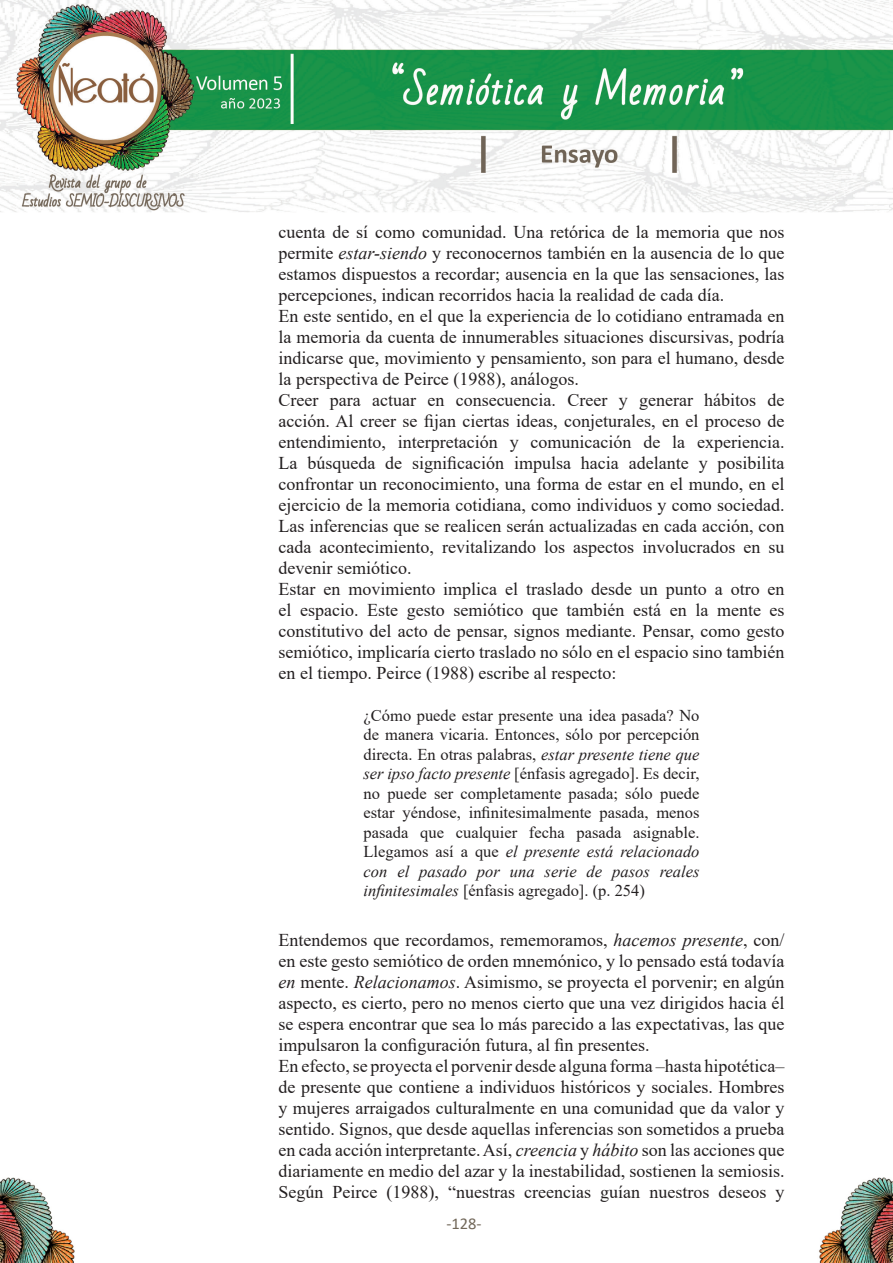
<style>
.page{position:relative;width:893px;height:1263px;background:#fff}
.page>*{position:absolute;margin:0;border:0;box-sizing:border-box;transform-origin:0 0}
.t1{font:18px/21px "Times New Roman";color:#231f20;text-align:justify}
.cita_de_autores{font:16.5px/19.5px "Times New Roman";color:#231f20;text-align:justify}
.t2{font:16.5px "Calibri";color:#72685a}
.s1{font-style:italic}
</style>
<div class="page">
<img style="left:819px;top:1178px;width:74px;height:85px">
<img style="left:0;top:1178px;width:75px;height:85px">
<img style="left:0;top:0;width:893px;height:212px">
<p class="t1" style="left:279px;top:221px;width:508px">cuenta de sí como comunidad. Una retórica de la memoria que nos permite <span class="s1">estar-siendo</span> y reconocernos también en la ausencia de lo que estamos dispuestos a recordar; ausencia en la que las sensaciones, las percepciones, indican recorridos hacia la realidad de cada día.</p>
<p class="t1" style="left:279px;top:305px;width:508px">En este sentido, en el que la experiencia de lo cotidiano entramada en la memoria da cuenta de innumerables situaciones discursivas, podría indicarse que, movimiento y pensamiento, son para el humano, desde la perspectiva de Peirce (1988), análogos.</p>
<p class="t1" style="left:279px;top:389px;width:508px">Creer para actuar en consecuencia. Creer y generar hábitos de acción. Al creer se fijan ciertas ideas, conjeturales, en el proceso de entendimiento, interpretación y comunicación de la experiencia.<br>La búsqueda de significación impulsa hacia adelante y posibilita confrontar un reconocimiento, una forma de estar en el mundo, en el ejercicio de la memoria cotidiana, como individuos y como sociedad.<br>Las inferencias que se realicen serán actualizadas en cada acción, con cada acontecimiento, revitalizando los aspectos involucrados en su devenir semiótico.</p>
<p class="t1" style="left:279px;top:578px;width:508px">Estar en movimiento implica el traslado desde un punto a otro en el espacio. Este gesto semiótico que también está en la mente es constitutivo del acto de pensar, signos mediante. Pensar, como gesto semiótico, implicaría cierto traslado no sólo en el espacio sino también en el tiempo. Peirce (1988) escribe al respecto:</p>
<p class="cita_de_autores" style="left:364px;top:705px;width:337px">¿Cómo puede estar presente una idea pasada? No de manera vicaria. Entonces, sólo por percepción directa. En otras palabras, <span class="s1">estar presente tiene que ser ipso facto presente</span> [énfasis agregado]. Es decir, no puede ser completamente pasada; sólo puede estar yéndose, infinitesimalmente pasada, menos pasada que cualquier fecha pasada asignable.<br>Llegamos así a que <span class="s1">el presente está relacionado con el pasado por una serie de pasos reales infinitesimales</span> [énfasis agregado]. (p. 254)</p>
<p class="t1" style="left:279px;top:929px;width:508px">Entendemos que recordamos, rememoramos, <span class="s1">hacemos presente</span>, con/ en este gesto semiótico de orden mnemónico, y lo pensado está todavía <span class="s1">en</span> mente. <span class="s1">Relacionamos</span>. Asimismo, se proyecta el porvenir; en algún aspecto, es cierto, pero no menos cierto que una vez dirigidos hacia él se espera encontrar que sea lo más parecido a las expectativas, las que impulsaron la configuración futura, al fin presentes.</p>
<p class="t1" style="left:279px;top:1055px;width:508px">En efecto, se proyecta el porvenir desde alguna forma –hasta hipotética– de presente que contiene a individuos históricos y sociales. Hombres y mujeres arraigados culturalmente en una comunidad que da valor y sentido. Signos, que desde aquellas inferencias son sometidos a prueba en cada acción interpretante. Así, <span class="s1">creencia</span> y <span class="s1">hábito</span> son las acciones que diariamente en medio del azar y la inestabilidad, sostienen la semiosis.</p>
<p class="t1" style="left:279px;top:1181px;width:507px">Según Peirce (1988), “nuestras creencias guían nuestros deseos y</p>
<p class="t2" style="left:446px;top:1212px;width:37px">-128-</p>
</div>
